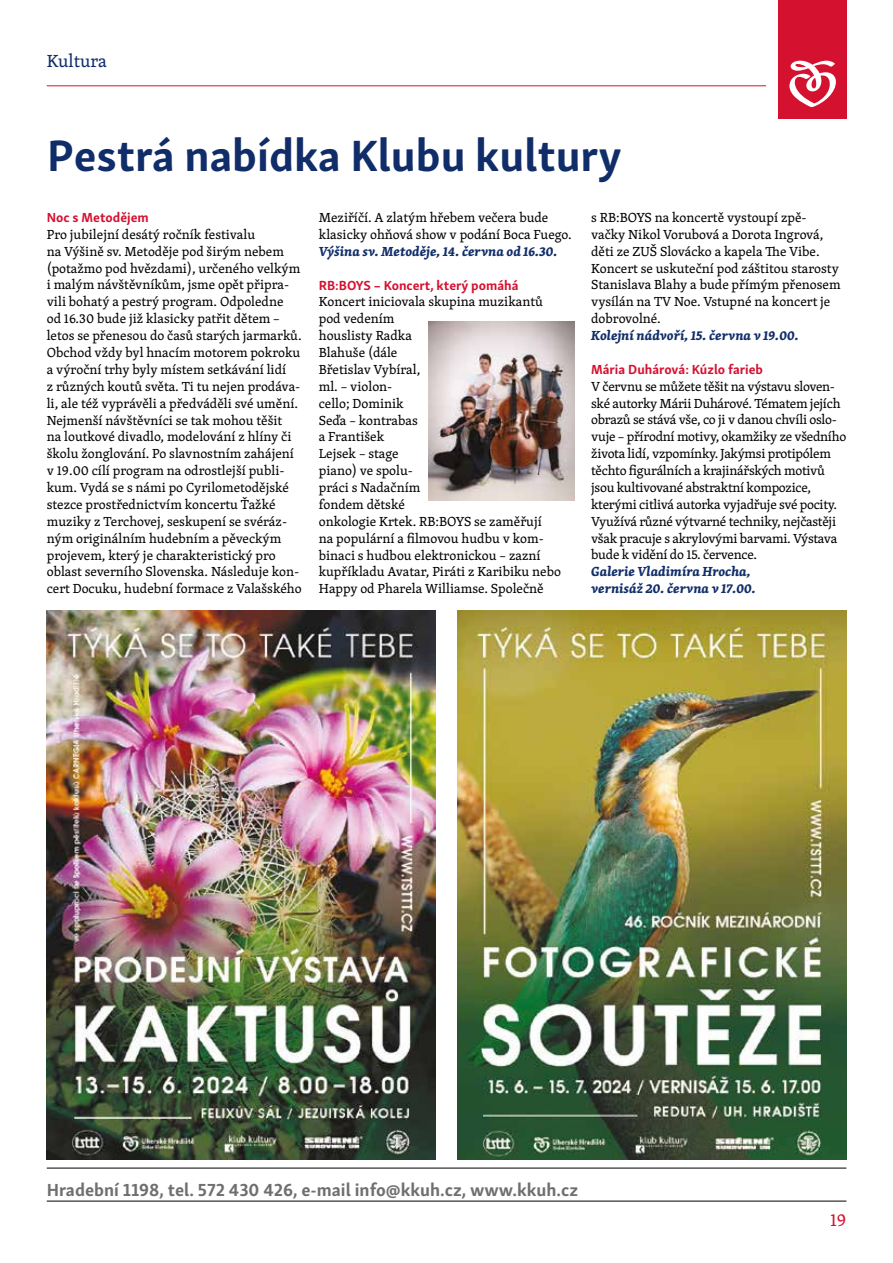
<style>
.page{position:relative;width:893px;height:1263px;background:#fff}
.page>*{position:absolute;margin:0;border:0;box-sizing:border-box;transform-origin:0 0}
.t1{font:700 45px "Skolar Sans Latn";color:#102d69}
.t2{font:700 18px "Skolar Sans Latn";color:#706f6f}
.t3{font:18px "Skolar Latin";color:#102d69}
.t4{font:18px "Skolar Latin";color:#d51130}
.t5{font:13.5px/16.8px "Skolar Latin";color:#000}
.t6{font:13.5px/17px "Skolar Latin";letter-spacing:-.02em;color:#000}
.t7{font:italic 700 13.5px/16.8px "Skolar Latin";color:#102d69}
.t8{font:700 13.5px "Skolar Sans Latn";color:#d51130}
</style>
<div class="page">
<hr style="left:47px;top:86px;width:719px;height:1px;background:#d51130">
<div style="left:778px;top:0;width:68px;height:119px;background:#d51130"></div>
<svg style="left:789px;top:61px;width:47px;height:46px"></svg>
<hr style="left:47px;top:1168px;width:799px;height:1px;background:#000">
<hr style="left:47px;top:1201px;width:799px;height:1px;background:#000">
<img style="left:47px;top:610px;width:388px;height:550px">
<img style="left:458px;top:610px;width:388px;height:550px">
<img style="left:429px;top:321px;width:145px;height:179px">
<h2 class="t3" style="left:47px;top:47px;width:62px">Kultura</h2>
<h1 class="t1" style="left:47px;top:119px;width:576px">Pestrá nabídka Klubu kultury</h1>
<p class="t8" style="left:47px;top:206px;width:104px">Noc s Metodějem</p>
<p class="t5" style="left:47px;top:226px;width:257px">Pro jubilejní desátý ročník festivalu<br>na Výšině sv. Metoděje pod širým nebem (potažmo pod hvězdami), určeného velkým i malým návštěvníkům, jsme opět připra&shy;vili bohatý a pestrý program. Odpoledne<br>od 16.30 bude již klasicky patřit dětem – letos se přenesou do časů starých jarmarků.<br>Obchod vždy byl hnacím motorem pokroku a výroční trhy byly místem setkávání lidí<br>z různých koutů světa. Ti tu nejen prodáva&shy;li, ale též vyprávěli a předváděli své umění.<br>Nejmenší návštěvníci se tak mohou těšit<br>na loutkové divadlo, modelování z hlíny či školu žonglování. Po slavnostním zahájení v 19.00 cílí program na odrostlejší publi&shy;kum. Vydá se s námi po Cyrilometodějské stezce prostřednictvím koncertu Ťažké muziky z Terchovej, seskupení se svéráz&shy;ným originálním hudebním a pěveckým projevem, který je charakteristický pro oblast severního Slovenska. Následuje kon&shy;cert Docuku, hudební formace z Valašského</p>
<p class="t5" style="left:591px;top:209px;width:251px">s RB:BOYS na koncertě vystoupí zpě&shy;vačky Nikol Vorubová a Dorota Ingrová, děti ze ZUŠ Slovácko a kapela The Vibe.<br>Koncert se uskuteční pod záštitou starosty Stanislava Blahy a bude přímým přenosem vysílán na TV Noe. Vstupné na koncert je dobrovolné.</p>
<p class="t7" style="left:591px;top:326px;width:209px">Kolejní nádvoří, 15. června v 19.00.</p>
<p class="t8" style="left:591px;top:358px;width:173px">Mária Duhárová: Kúzlo farieb</p>
<p class="t6" style="left:591px;top:377px;width:257px">V červnu se můžete těšit na výstavu sloven&shy;ské autorky Márii Duhárové. Tématem jejích obrazů se stává vše, co ji v danou chvíli oslo&shy;vuje – přírodní motivy, okamžiky ze všedního života lidí, vzpomínky. Jakýmsi protipólem těchto figurálních a krajinářských motivů jsou kultivované abstraktní kompozice, kterými citlivá autorka vyjadřuje své pocity.<br>Využívá různé výtvarné techniky, nejčastěji však pracuje s akrylovými barvami. Výstava bude k vidění do 15. července.</p>
<p class="t7" style="left:591px;top:563px;width:166px">Galerie Vladimíra Hrocha, vernisáž 20. června v 17.00.</p>
<p class="t5" style="left:319px;top:209px;width:254px">Meziříčí. A zlatým hřebem večera bude klasicky ohňová show v podání Boca Fuego.</p>
<p class="t7" style="left:319px;top:242px;width:240px">Výšina sv. Metoděje, 14. června od 16.30.</p>
<p class="t8" style="left:319px;top:274px;width:201px">RB:BOYS – Koncert, který pomáhá</p>
<p class="t5" style="left:319px;top:293px;width:244px">Koncert iniciovala skupina muzikantů pod vedením<br>houslisty Radka<br>Blahuše (dále<br>Břetislav Vybíral,<br>ml. – violon-<br>cello; Dominik<br>Seďa – kontrabas<br>a František<br>Lejsek – stage<br>piano) ve spolu-<br>práci s Nadačním<br>fondem dětské<br>onkologie Krtek. RB:BOYS se zaměřují<br>na populární a filmovou hudbu v kom&shy;binaci s hudbou elektronickou – zazní kupříkladu Avatar, Piráti z Karibiku nebo<br>Happy od Pharela Williamse. Společně</p>
<h2 class="t2" style="left:47px;top:1175px;width:533px">Hradební 1198, tel. 572 430 426, e-mail info@kkuh.cz, www.kkuh.cz</h2>
<h2 class="t4" style="left:830px;top:1206px;width:18px">19</h2>
</div>
